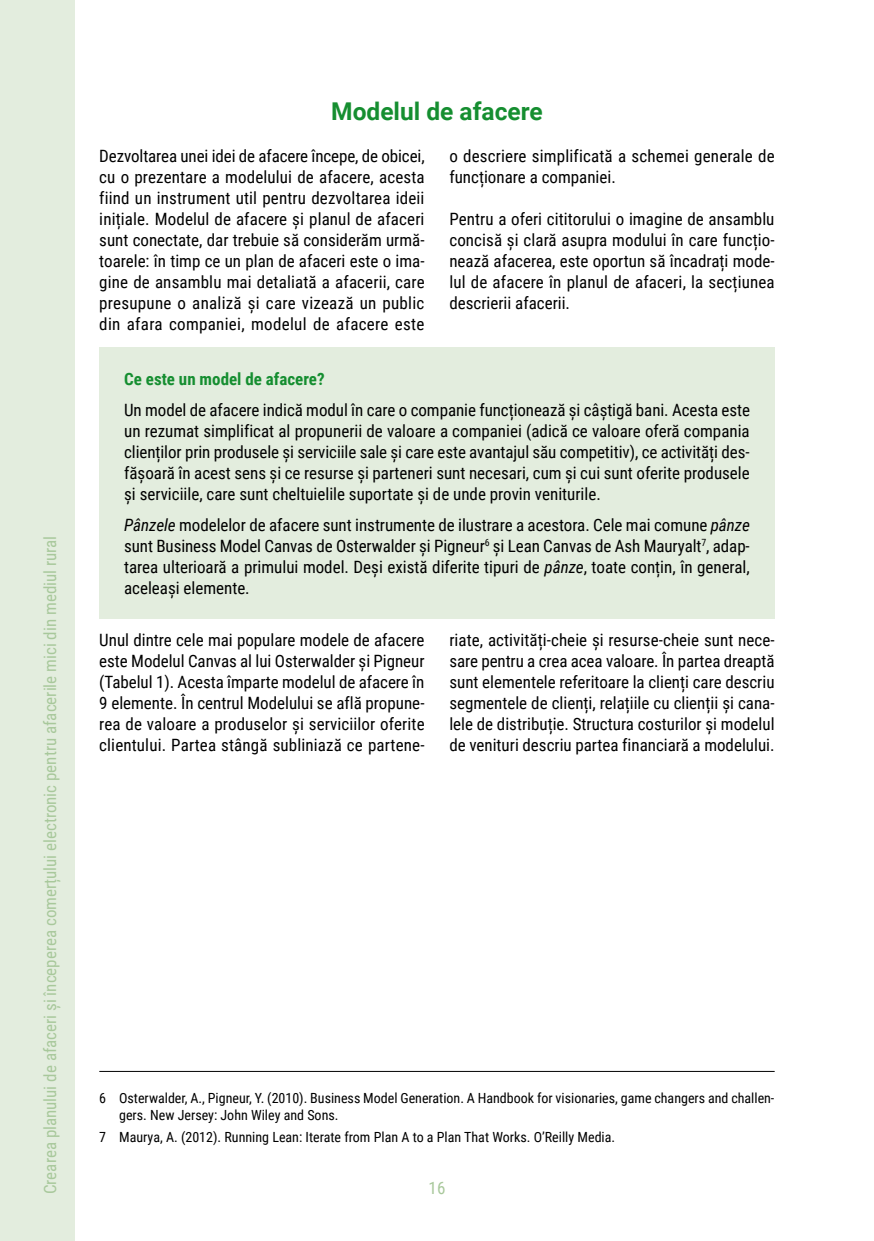
<style>
.page{position:relative;width:874px;height:1241px;background:#fff}
.page>*{position:absolute;margin:0;border:0;box-sizing:border-box;transform-origin:0 0}
.t1{font:700 24.5px "Roboto";color:#158e30}
.t2{font:16.97px/21px "Roboto Condensed";color:#000;text-align:justify}
.t3{font:16.97px "Roboto Condensed";color:#a8c89b}
.t4{font:700 16.97px "Roboto Condensed";color:#158e30}
.t5{font:14px/16.8px "Roboto Condensed";color:#000}
.s1{font-style:italic}
</style>
<div class="page">
<div style="left:0;top:0;width:74px;height:1240px;background:#e3edde"></div>
<hr style="left:99px;top:1070px;width:675px;height:1px;background:#000">
<div style="left:99px;top:347px;width:675px;height:271px;background:#e3edde"></div>
<p class="t3" style="left:38px;top:1193px;width:659px;rotate:-90deg">Crearea planului de afaceri și începerea comerțului electronic pentru afacerile mici din mediul rural</p>
<h1 class="t1" style="left:331px;top:94px;width:213px">Modelul de afacere</h1>
<p class="t2" style="left:99px;top:145px;width:327px">Dezvoltarea unei idei de afacere începe, de obicei, cu o prezentare a modelului de afacere, acesta fiind un instrument util pentru dezvoltarea ideii inițiale. Modelul de afacere și planul de afaceri sunt conectate, dar trebuie să considerăm urmă&shy;toarele: în timp ce un plan de afaceri este o ima&shy;gine de ansamblu mai detaliată a afacerii, care presupune o analiză și care vizează un public din afara companiei, modelul de afacere este</p>
<p class="t2" style="left:449px;top:145px;width:326px">o descriere simplificată a schemei generale de funcționare a companiei.</p>
<p class="t2" style="left:449px;top:208px;width:327px">Pentru a oferi cititorului o imagine de ansamblu concisă și clară asupra modului în care funcțio&shy;nează afacerea, este oportun să încadrați mode&shy;lul de afacere în planul de afaceri, la secțiunea descrierii afacerii.</p>
<p class="t4" style="left:124px;top:367px;width:202px">Ce este un model de afacere?</p>
<p class="t2" style="left:124px;top:398px;width:627px">Un model de afacere indică modul în care o companie funcționează și câștigă bani. Acesta este un rezumat simplificat al propunerii de valoare a companiei (adică ce valoare oferă compania clienților prin produsele și serviciile sale și care este avantajul său competitiv), ce activități des&shy;fășoară în acest sens și ce resurse și parteneri sunt necesari, cum și cui sunt oferite produsele și serviciile, care sunt cheltuielile suportate și de unde provin veniturile.</p>
<p class="t2" style="left:124px;top:513px;width:627px"><span class="s1">Pânzele</span> modelelor de afacere sunt instrumente de ilustrare a acestora. Cele mai comune <span class="s1">pânze </span>sunt Business Model Canvas de Osterwalder și Pigneur<sup>6</sup> și Lean Canvas de Ash Mauryalt<sup>7</sup>, adap&shy;tarea ulterioară a primului model. Deși există diferite tipuri de <span class="s1">pânze</span>, toate conțin, în general, aceleași elemente.</p>
<p class="t2" style="left:99px;top:628px;width:327px">Unul dintre cele mai populare modele de afacere este Modelul Canvas al lui Osterwalder și Pigneur (Tabelul 1). Acesta împarte modelul de afacere în 9 elemente. În centrul Modelului se află propune&shy;rea de valoare a produselor și serviciilor oferite clientului. Partea stângă subliniază ce partene-</p>
<p class="t2" style="left:449px;top:628px;width:326px">riate, activități-cheie și resurse-cheie sunt nece&shy;sare pentru a crea acea valoare. În partea dreaptă sunt elementele referitoare la clienți care descriu segmentele de clienți, relațiile cu clienții și cana&shy;lele de distribuție. Structura costurilor și modelul de venituri descriu partea financiară a modelului.</p>
<p class="t5" style="left:119px;top:1088px;width:656px;text-indent:-20px">6 Osterwalder, A., Pigneur, Y. (2010). Business Model Generation. A Handbook for visionaries, game changers and challen&shy;gers. New Jersey: John Wiley and Sons.</p>
<p class="t5" style="left:99px;top:1127px;width:517px">7 Maurya, A. (2012). Running Lean: Iterate from Plan A to a Plan That Works. O’Reilly Media.</p>
<p class="t3" style="left:428px;top:1175px;width:18px">16</p>
</div>
